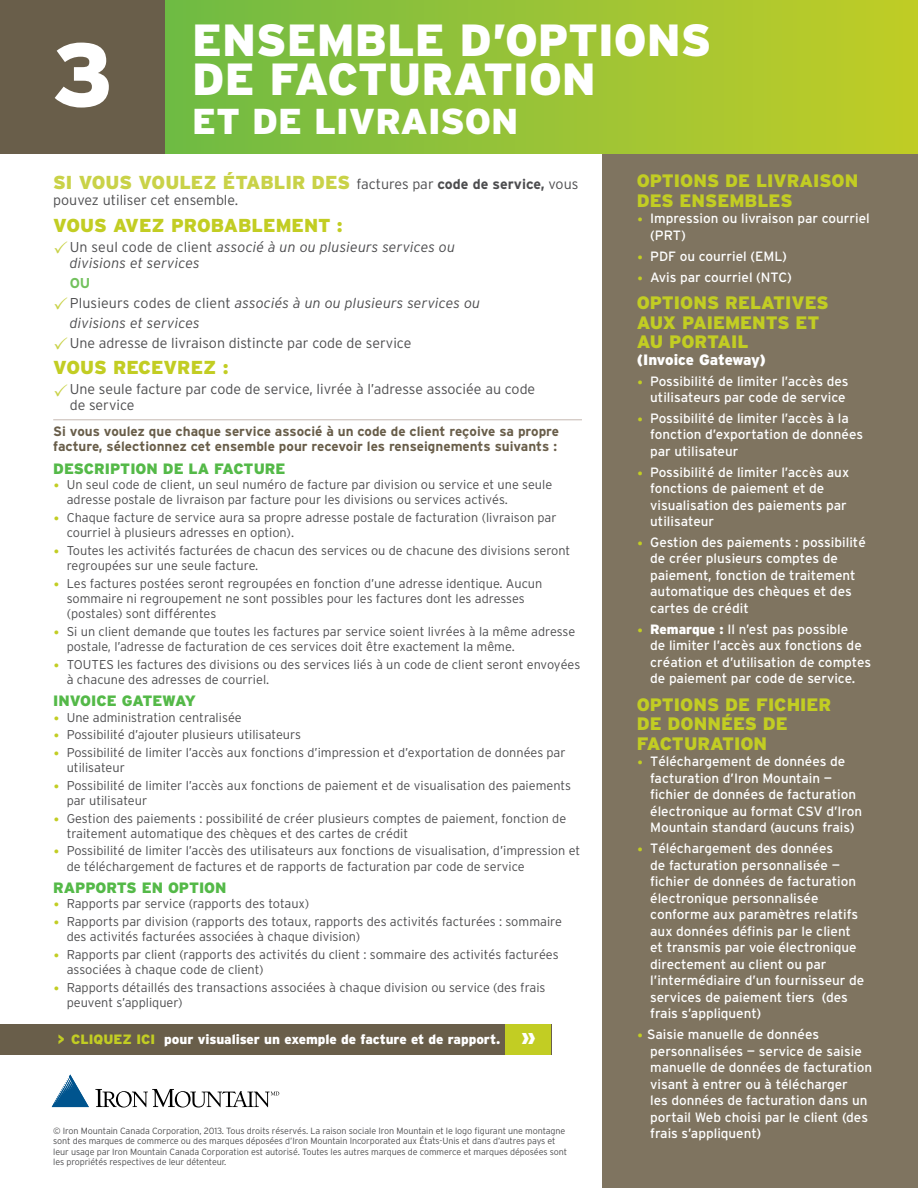
<style>
.page{position:relative;width:918px;height:1188px;background:#fff}
.page>*{position:absolute;margin:0;border:0;box-sizing:border-box;transform-origin:0 0}
.t1{font:900 90px "Interstate";color:#fff}
.t2{font:900 45px "Interstate";color:#fff}
.t3{font:900 36px "Interstate";color:#fff}
.t4{font:900 18.75px "Interstate";color:#c9d248}
.t5{font:900 18.75px "Interstate";color:#c2cd23}
.t6{font:900 18px/19.5px "Interstate";color:#c2cd23}
.t7{font:900 15px "Interstate";color:#54b948}
.t8{font:900 15px "Interstate";letter-spacing:-.01em;color:#fff}
.t9{font:300 14.25px/15.8px "Interstate";color:#4d4d4f}
.t10{font:italic 300 14.25px/20.1px "Interstate";letter-spacing:.01em;color:#4d4d4f}
.t11{font:13.5px/16.5px "Interstate";color:#fff}
.t12{font:700 13.5px/15.5px "Interstate";color:#695e4a}
.t13{font:900 13.5px "Interstate";letter-spacing:-.005em;color:#fff}
.t14{font:300 12.75px/15.5px "Interstate";color:#4d4d4f}
.t15{font:300 9px/10.5px "Interstate";letter-spacing:-.01em;color:#4d4d4f}
.s1{font-weight:300;font-size:14.25px;color:#4d4d4f}
.s2{font-weight:700;font-size:14.25px;color:#4d4d4f}
.s3{font-style:normal}
.s4{font-weight:700;font-style:normal;color:#72c15d}
.s5{font-size:18px;color:#c2cd23}
.s6{color:#c2cd23}
.s7{font-size:21px}
.s8{font-weight:300;font-size:18px;color:#c2cd23}
.s9{font-weight:900}
</style>
<div class="page">
<hr style="left:53px;top:419px;width:529px;height:1px;background:#c5b8b1">
<div style="left:603px;top:153px;width:315px;height:1035px;background:#7f7460"></div>
<svg style="left:164px;top:0;width:754px;height:154px;background:#96bf36"></svg>
<div style="left:0;top:0;width:164px;height:154px;background:#695e4a"></div>
<svg style="left:52px;top:1075px;width:37px;height:32px"></svg>
<svg style="left:95px;top:1089px;width:184px;height:19px"></svg>
<div style="left:0;top:1024px;width:551px;height:30px;background:#695e4a"></div>
<div style="left:506px;top:1024px;width:45px;height:30px;background:#c2cd23"></div>
<h1 class="t1" style="left:51px;top:20px;width:63px">3</h1>
<h2 class="t2" style="left:192px;top:12px;width:63px">Ensemble</h2>
<h2 class="t2" style="left:460px;top:12px;width:76px">d’options</h2>
<h2 class="t2" style="left:192px;top:51px;width:108px">de facturation</h2>
<h3 class="t3" style="left:192px;top:99px;width:146px">etdelivraison</h3>
<h3 class="t4" style="left:53px;top:171px;width:527px">SI VOUS VOULEZ ÉTABLIR DES <span class="s1">factures par</span> <span class="s2">code de service,</span> <span class="s1">vous</span></h3>
<p class="t9" style="left:53px;top:192px;width:187px">pouvez utiliser cet ensemble.</p>
<h3 class="t5" style="left:53px;top:214px;width:291px">VOUS AVEZ PROBABLEMENT :</h3>
<p class="t10" style="left:70px;top:239px;width:387px;line-height:15.8px"><span class="s3">Un seul code de client</span> associé à un ou plusieurs services ou divisions et services</p>
<p class="t10" style="left:70px;top:272px;width:412px"><span class="s4">OU<br></span><span class="s3">Plusieurs codes de client</span> associés à un ou plusieurs services ou divisions et services</p>
<p class="t9" style="left:70px;top:335px;width:343px">Une adresse de livraison distincte par code de service</p>
<h3 class="t5" style="left:53px;top:356px;width:177px">VOUS RECEVREZ :</h3>
<p class="t9" style="left:70px;top:381px;width:467px">Une seule facture par code de service, livrée à l’adresse associée au code de service</p>
<p class="t12" style="left:53px;top:423px;width:507px">Si vous voulez que chaque service associé à un code de client reçoive sa propre facture, sélectionnez cet ensemble pour recevoir les renseignements suivants :</p>
<p class="t7" style="left:53px;top:459px;width:234px">DESCRIPTION DE LA FACTURE</p>
<p class="t14" style="left:67px;top:477px;width:487px;text-indent:-14px"><span class="s5">•</span> Un seul code de client, un seul numéro de facture par division ou service et une seule adresse postale de livraison par facture pour les divisions ou services activés.</p>
<p class="t14" style="left:67px;top:510px;width:491px;text-indent:-14px"><span class="s5">•</span> Chaque facture de service aura sa propre adresse postale de facturation (livraison par courriel à plusieurs adresses en option).</p>
<p class="t14" style="left:67px;top:542px;width:505px;text-indent:-14px"><span class="s5">•</span> Toutes les activités facturées de chacun des services ou de chacune des divisions seront regroupées sur une seule facture.</p>
<p class="t14" style="left:67px;top:575px;width:477px;text-indent:-14px"><span class="s5">•</span> Les factures postées seront regroupées en fonction d’une adresse identique. Aucun sommaire ni regroupement ne sont possibles pour les factures dont les adresses (postales) sont différentes</p>
<p class="t14" style="left:67px;top:624px;width:510px;text-indent:-14px"><span class="s5">•</span> Si un client demande que toutes les factures par service soient livrées à la même adresse postale, l’adresse de facturation de ces services doit être exactement la même.</p>
<p class="t14" style="left:67px;top:657px;width:515px;text-indent:-14px"><span class="s5">•</span> TOUTES les factures des divisions ou des services liés à un code de client seront envoyées à chacune des adresses de courriel.</p>
<p class="t7" style="left:53px;top:692px;width:16px">Invoice</p>
<p class="t7" style="left:122px;top:692px;width:22px">Gate</p>
<p class="t7" style="left:162px;top:692px;width:35px">way</p>
<p class="t14" style="left:53px;top:709px;width:190px"><span class="s5">•</span> Une administration centralisée</p>
<p class="t14" style="left:53px;top:727px;width:249px"><span class="s5">•</span> Possibilité d’ajouter plusieurs utilisateurs</p>
<p class="t14" style="left:67px;top:744px;width:500px;text-indent:-14px"><span class="s5">•</span> Possibilité de limiter l’accès aux fonctions d’impression et d’exportation de données par utilisateur</p>
<p class="t14" style="left:67px;top:777px;width:506px;text-indent:-14px"><span class="s5">•</span> Possibilité de limiter l’accès aux fonctions de paiement et de visualisation des paiements par utilisateur</p>
<p class="t14" style="left:67px;top:810px;width:501px;text-indent:-14px"><span class="s5">•</span> Gestion des paiements : possibilité de créer plusieurs comptes de paiement, fonction de traitement automatique des chèques et des cartes de crédit</p>
<p class="t14" style="left:67px;top:843px;width:515px;text-indent:-14px"><span class="s5">•</span> Possibilité de limiter l’accès des utilisateurs aux fonctions de visualisation, d’impression et de téléchargement de factures et de rapports de facturation par code de service</p>
<p class="t7" style="left:53px;top:879px;width:175px">RAPPORTS EN OPTION</p>
<p class="t14" style="left:53px;top:896px;width:258px"><span class="s5">•</span> Rapports par service (rapports des totaux)</p>
<p class="t14" style="left:67px;top:914px;width:497px;text-indent:-14px"><span class="s5">•</span> Rapports par division (rapports des totaux, rapports des activités facturées : sommaire des activités facturées associées à chaque division)</p>
<p class="t14" style="left:67px;top:946px;width:493px;text-indent:-14px"><span class="s5">•</span> Rapports par client (rapports des activités du client : sommaire des activités facturées associées à chaque code de client)</p>
<p class="t14" style="left:67px;top:979px;width:480px;text-indent:-14px"><span class="s5">•</span> Rapports détaillés des transactions associées à chaque division ou service (des frais peuvent s’appliquer)</p>
<p class="t13" style="left:58px;top:1031px;width:479px"><span class="s6">&gt; CLIQUEZ ICI</span> pour visualiser un exemple de facture et de rapport. <span class="s7">»</span></p>
<p class="t15" style="left:53px;top:1125px;width:515px">© Iron Mountain Canada Corporation, 2013. Tous droits réservés. La raison sociale Iron Mountain et le logo figurant une montagne sont des marques de commerce ou des marques déposées d’Iron Mountain Incorporated aux États-Unis et dans d’autres pays et leur usage par Iron Mountain Canada Corporation est autorisé. Toutes les autres marques de commerce et marques déposées sont les propriétés respectives de leur détenteur.</p>
<h3 class="t6" style="left:637px;top:171px;width:223px">OPTIONS DE LIVRAISON<br>DES ENSEMBLES</h3>
<p class="t11" style="left:650px;top:210px;width:221px;text-indent:-14px"><span class="s8">•</span> Impression ou livraison par courriel (PRT)</p>
<p class="t11" style="left:637px;top:248px;width:152px"><span class="s8">•</span> PDF ou courriel (EML)</p>
<p class="t11" style="left:637px;top:268px;width:157px"><span class="s8">•</span> Avis par courriel (NTC)</p>
<h3 class="t6" style="left:637px;top:293px;width:194px">OPTIONS RELATIVES<br>AUX PAIEMENTS ET<br>AU PORTAIL</h3>
<p class="t8" style="left:637px;top:350px;width:131px">(Invoice Gateway)</p>
<p class="t11" style="left:637px;top:372px;width:213px;text-align:right"><span class="s8">•</span> Possibilité de limiter l’accès des utilisateurs par code de service</p>
<p class="t11" style="left:650px;top:410px;width:215px;text-indent:-13px"><span class="s8">•</span> Possibilité de limiter l’accès à la fonction d’exportation de données par utilisateur</p>
<p class="t11" style="left:650px;top:464px;width:200px;text-indent:-13px"><span class="s8">•</span> Possibilité de limiter l’accès aux fonctions de paiement et de visualisation des paiements par utilisateur</p>
<p class="t11" style="left:650px;top:534px;width:217px;text-indent:-13px"><span class="s8">•</span> Gestion des paiements : possibilité de créer plusieurs comptes de paiement, fonction de traitement automatique des chèques et des cartes de crédit</p>
<p class="t11" style="left:650px;top:621px;width:222px;text-indent:-13px"><span class="s8">•</span> <span class="s9">Remarque :</span> Il n’est pas possible<br>de limiter l’accès aux fonctions de création et d’utilisation de comptes de paiement par code de service.</p>
<h3 class="t6" style="left:637px;top:695px;width:196px">OPTIONS DE FICHIER<br>DE DONNÉES DE<br>FACTURATION</h3>
<p class="t11" style="left:650px;top:753px;width:214px;text-indent:-14px"><span class="s8">•</span> Téléchargement de données de facturation d’Iron Mountain — fichier de données de facturation électronique au format CSV d’Iron<br>Mountain standard (aucuns frais)</p>
<p class="t11" style="left:650px;top:840px;width:216px;text-indent:-13px"><span class="s8">•</span> Téléchargement des données<br>de facturation personnalisée — fichier de données de facturation électronique personnalisée conforme aux paramètres relatifs aux données définis par le client et transmis par voie électronique directement au client ou par l’intermédiaire d’un fournisseur de services de paiement tiers (des frais s’appliquent)</p>
<p class="t11" style="left:650px;top:1026px;width:223px;text-indent:-13px"><span class="s8">•</span> Saisie manuelle de données personnalisées — service de saisie manuelle de données de facturation visant à entrer ou à télécharger<br>les données de facturation dans un portail Web choisi par le client (des frais s’appliquent)</p>
</div>
